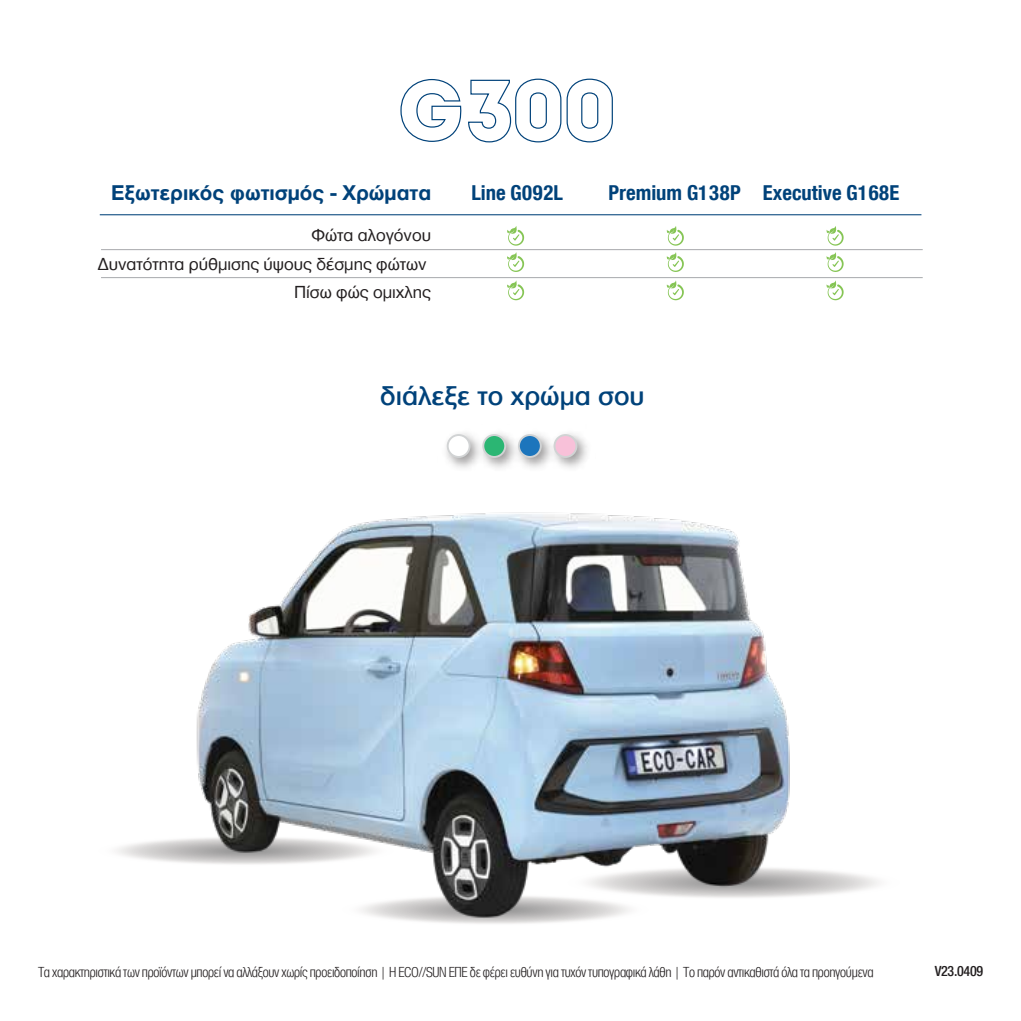
<style>
.page{position:relative;width:1021px;height:1021px;background:#fff}
.page>*{position:absolute;margin:0;border:0;box-sizing:border-box;transform-origin:0 0}
.t1{font:500 28px "CF Helvetica";color:#00427a}
.t2{font:700 22px "CF Helvetica Cond";color:#00427a}
.t3{font:700 22px "CF Helvetica";color:#00427a}
.t4{font:18px/28px "CF Helvetica";color:#231f20;text-align:right}
.t5{font:300 15px "CF Helvetica Cond";letter-spacing:-.02em;color:#231f20}
.t6{font:500 15px "CF Helvetica Cond";letter-spacing:-.02em;color:#231f20}
</style>
<div class="page">
<svg style="left:400px;top:79px;width:61px;height:63px"></svg>
<svg style="left:468px;top:78px;width:145px;height:65px"></svg>
<img style="left:446px;top:433px;width:141px;height:35px">
<div style="left:519px;top:435px;width:22px;height:22px;background:#1c75bc;border-radius:50%"></div>
<div style="left:518px;top:434px;width:24px;height:24px;border:2px solid #d1d3d4;border-radius:50%"></div>
<div style="left:554px;top:435px;width:22px;height:22px;background:#f8c1d9;border-radius:50%"></div>
<div style="left:553px;top:434px;width:24px;height:24px;border:2px solid #d1d3d4;border-radius:50%"></div>
<div style="left:483px;top:435px;width:22px;height:22px;background:#2bb673;border-radius:50%"></div>
<div style="left:482px;top:434px;width:24px;height:24px;border:2px solid #d1d3d4;border-radius:50%"></div>
<div style="left:447px;top:435px;width:22px;height:22px;background:#fff;border-radius:50%"></div>
<div style="left:447px;top:434px;width:23px;height:24px;border:2px solid #d1d3d4;border-radius:50%"></div>
<hr style="left:100px;top:214px;width:821px;height:1px;background:#00427a">
<hr style="left:101px;top:249px;width:821px;height:1px;background:#a7a9ac">
<hr style="left:101px;top:277px;width:821px;height:1px;background:#a7a9ac">
<img style="left:175px;top:512px;width:641px;height:412px">
<svg style="left:666px;top:226px;width:17px;height:20px"></svg>
<svg style="left:666px;top:252px;width:17px;height:20px"></svg>
<svg style="left:666px;top:280px;width:17px;height:20px"></svg>
<svg style="left:507px;top:226px;width:17px;height:20px"></svg>
<svg style="left:507px;top:252px;width:17px;height:20px"></svg>
<svg style="left:507px;top:280px;width:17px;height:20px"></svg>
<svg style="left:826px;top:226px;width:17px;height:20px"></svg>
<svg style="left:826px;top:252px;width:17px;height:20px"></svg>
<svg style="left:826px;top:280px;width:17px;height:20px"></svg>
<h2 class="t3" style="left:111px;top:181px;width:321px">Εξωτερικός φωτισµός - Χρώµατα</h2>
<p class="t4" style="left:98px;top:221px;width:334px">Φώτα αλογόνου<br>∆υνατότητα ρύθµισης ύψους δέσµης φώτων<br>Πίσω φώς οµιχλης</p>
<h2 class="t2" style="left:471px;top:181px;width:93px">Line G092L</h2>
<h2 class="t2" style="left:608px;top:181px;width:292px">Premium G138P Executive G168E</h2>
<h1 class="t1" style="left:380px;top:381px;width:266px">διάλεξε το χρώµα σου</h1>
<p class="t5" style="left:38px;top:964px;width:837px">Τα χαρακτηριστικά των προϊόντων µπορεί να αλλάξουν χωρίς προειδοποίηση | Η ECO//SUN ΕΠΕ δε φέρει ευθύνη για τυχόν τυπογραφικά λάθη | Το παρόν αντικαθιστά όλα τα προηγούµενα</p>
<p class="t6" style="left:934px;top:962px;width:50px">V23.0409</p>
</div>
